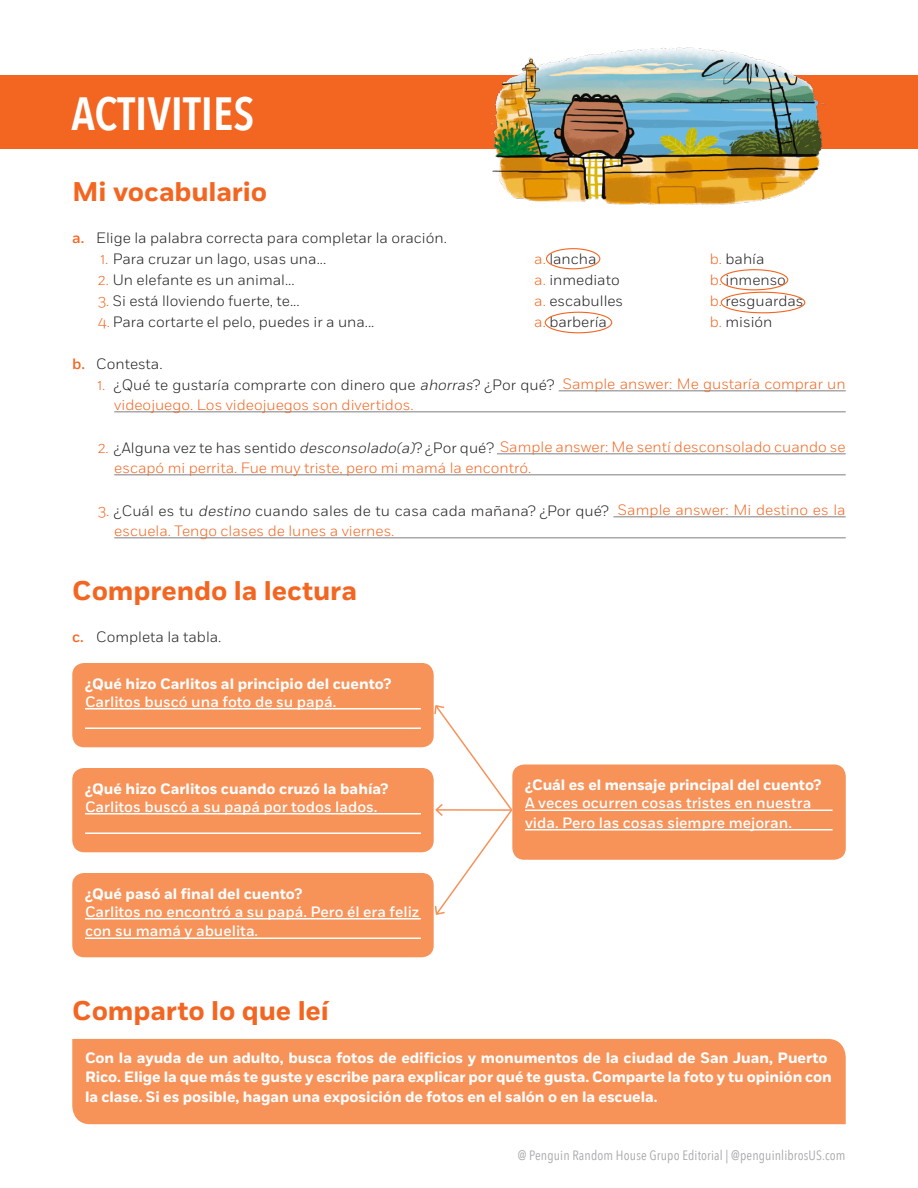
<style>
.page{position:relative;width:918px;height:1188px;background:#fff}
.page>*{position:absolute;margin:0;border:0;box-sizing:border-box;transform-origin:0 0}
.T2{font:600 46.5px "Avenir Next Condensed";color:#fff}
.t1{font:700 27px "Fort";letter-spacing:-.005em;color:#f36621}
.txt_inciso_núm{font:300 15px/19.5px "Fort";color:#f36621}
.txt_cuadro_Actividad{font:700 15px/19.5px "Fort";letter-spacing:-.005em;color:#fff}
.txt_inciso_núm-2{font:300 15px "Fort";color:#231f20}
.txt_cuadro_Actividad-2{font:500 15px/19.5px "Fort";color:#fff}
.txt_inciso{font:300 15px "Fort";color:#231f20}
.t2{font:13.5px "Avenir Next Condensed";letter-spacing:.01em;color:#a8a9ad}
.s1{font-weight:500;color:#f36621}
.s2{color:#f36621}
.s3{color:#231f20}
.s4{font-style:italic;color:#231f20}
</style>
<div class="page">
<hr style="left:559px;top:390px;width:287px;height:2px;background:#a8a9ad">
<hr style="left:114px;top:411px;width:732px;height:1px;background:#a8a9ad">
<hr style="left:497px;top:453px;width:349px;height:1px;background:#a8a9ad">
<hr style="left:114px;top:474px;width:732px;height:2px;background:#a8a9ad">
<hr style="left:613px;top:516px;width:233px;height:2px;background:#a8a9ad">
<hr style="left:114px;top:537px;width:732px;height:1px;background:#a8a9ad">
<div style="left:0;top:75px;width:918px;height:74px;background:#f36621"></div>
<div style="left:72px;top:1039px;width:774px;height:85px;background:#f79259"></div>
<div style="left:72px;top:663px;width:362px;height:84px;background:#f79259;border-radius:12px"></div>
<hr style="left:85px;top:708px;width:336px;height:2px;background:#fff">
<hr style="left:85px;top:728px;width:336px;height:1px;background:#fff">
<div style="left:512px;top:765px;width:334px;height:95px;background:#f79259;border-radius:12px"></div>
<hr style="left:525px;top:810px;width:308px;height:1px;background:#fff">
<hr style="left:525px;top:829px;width:308px;height:2px;background:#fff">
<div style="left:72px;top:768px;width:362px;height:84px;background:#f79259;border-radius:12px"></div>
<hr style="left:85px;top:813px;width:336px;height:2px;background:#fff">
<hr style="left:85px;top:833px;width:336px;height:1px;background:#fff">
<div style="left:72px;top:873px;width:362px;height:84px;background:#f79259;border-radius:12px"></div>
<hr style="left:85px;top:918px;width:336px;height:2px;background:#fff">
<hr style="left:85px;top:938px;width:336px;height:1px;background:#fff">
<svg style="left:433px;top:704px;width:81px;height:212px"></svg>
<div style="left:546px;top:248px;width:54px;height:21px;border:1px solid #f36621;border-radius:50%"></div>
<div style="left:720px;top:269px;width:68px;height:21px;border:1px solid #f36621;border-radius:50%"></div>
<div style="left:721px;top:292px;width:84px;height:21px;border:1px solid #f36621;border-radius:50%"></div>
<div style="left:545px;top:312px;width:67px;height:21px;border:1px solid #f36621;border-radius:50%"></div>
<img style="left:491px;top:47px;width:334px;height:158px">
<p class="T2" style="left:71px;top:73px;width:184px">ACTIVITIES</p>
<p class="t1" style="left:72px;top:175px;width:196px">Mi vocabulario</p>
<p class="txt_inciso" style="left:72px;top:229px;width:376px"><span class="s1">a.</span> Elige la palabra correcta para completar la oración.</p>
<p class="txt_inciso_núm-2" style="left:101px;top:250px;width:227px"><span class="s2">1.</span> Para cruzar un lago, usas una...</p>
<p class="txt_inciso_núm-2" style="left:534px;top:250px;width:64px"><span class="s2">a.</span> lancha</p>
<p class="txt_inciso_núm-2" style="left:710px;top:250px;width:56px"><span class="s2">b.</span> bahía</p>
<p class="txt_inciso_núm-2" style="left:98px;top:271px;width:198px"><span class="s2">2.</span> Un elefante es un animal...</p>
<p class="txt_inciso_núm-2" style="left:534px;top:271px;width:87px"><span class="s2">a.</span> inmediato</p>
<p class="txt_inciso_núm-2" style="left:710px;top:271px;width:78px"><span class="s2">b.</span> inmenso</p>
<p class="txt_inciso_núm-2" style="left:98px;top:292px;width:203px"><span class="s2">3.</span> Si está lloviendo fuerte, te...</p>
<p class="txt_inciso_núm-2" style="left:534px;top:292px;width:90px"><span class="s2">a.</span> escabulles</p>
<p class="txt_inciso_núm-2" style="left:710px;top:292px;width:95px"><span class="s2">b.</span> resguardas</p>
<p class="txt_inciso_núm-2" style="left:98px;top:313px;width:278px"><span class="s2">4.</span> Para cortarte el pelo, puedes ir a una...</p>
<p class="txt_inciso_núm-2" style="left:534px;top:313px;width:74px"><span class="s2">a.</span> barbería</p>
<p class="txt_inciso_núm-2" style="left:710px;top:313px;width:64px"><span class="s2">b.</span> misión</p>
<p class="txt_inciso" style="left:72px;top:355px;width:92px"><span class="s1">b.</span> Contesta.</p>
<p class="txt_inciso_núm" style="left:114px;top:375px;width:733px;text-indent:-16px">1. <span class="s3">¿Qué te gustaría comprarte con dinero que</span> <span class="s4">ahorras</span><span class="s3">? ¿Por qué?</span> Sample answer: Me gustaría comprar un videojuego. Los videojuegos son divertidos.</p>
<p class="txt_inciso_núm" style="left:114px;top:436px;width:733px;line-height:21px;text-indent:-16px">2. <span class="s3">¿Alguna vez te has sentido</span> <span class="s4">desconsolado(a)</span><span class="s3">? ¿Por qué?</span> Sample answer: Me sentí desconsolado cuando se escapó mi perrita. Fue muy triste, pero mi mamá la encontró.</p>
<p class="txt_inciso_núm" style="left:114px;top:501px;width:733px;text-indent:-16px">3. <span class="s3">¿Cuál es tu</span> <span class="s4">destino</span> <span class="s3">cuando sales de tu casa cada mañana? ¿Por qué?</span> Sample answer: Mi destino es la escuela. Tengo clases de lunes a viernes.</p>
<p class="t1" style="left:72px;top:574px;width:286px">Comprendo la lectura</p>
<p class="txt_inciso" style="left:72px;top:628px;width:151px"><span class="s1">c.</span> Completa la tabla.</p>
<p class="txt_cuadro_Actividad" style="left:85px;top:674px;width:308px">¿Qué hizo Carlitos al principio del cuento?</p>
<p class="txt_cuadro_Actividad-2" style="left:85px;top:692px;width:253px">Carlitos buscó una foto de su papá.</p>
<p class="txt_cuadro_Actividad" style="left:85px;top:779px;width:305px">¿Qué hizo Carlitos cuando cruzó la bahía?</p>
<p class="txt_cuadro_Actividad-2" style="left:85px;top:797px;width:294px">Carlitos buscó a su papá por todos lados.</p>
<p class="txt_cuadro_Actividad" style="left:85px;top:884px;width:219px">¿Qué pasó al final del cuento?</p>
<p class="txt_cuadro_Actividad-2" style="left:85px;top:902px;width:336px">Carlitos no encontró a su papá. Pero él era feliz con su mamá y abuelita.</p>
<p class="txt_cuadro_Actividad" style="left:525px;top:776px;width:298px">¿Cuál es el mensaje principal del cuento?</p>
<p class="txt_cuadro_Actividad-2" style="left:525px;top:793px;width:288px">A veces ocurren cosas tristes en nuestra</p>
<p class="txt_cuadro_Actividad-2" style="left:525px;top:813px;width:268px">vida. Pero las cosas siempre mejoran.</p>
<p class="t1" style="left:72px;top:994px;width:258px">Comparto lo que leí</p>
<p class="txt_cuadro_Actividad" style="left:85px;top:1048px;width:748px">Con la ayuda de un adulto, busca fotos de edificios y monumentos de la ciudad de San Juan, Puerto<br>Rico. Elige la que más te guste y escribe para explicar por qué te gusta. Comparte la foto y tu opinión con la clase. Si es posible, hagan una exposición de fotos en el salón o en la escuela.</p>
<p class="t2" style="left:518px;top:1143px;width:329px">@ Penguin Random House Grupo Editorial | @penguinlibrosUS.com</p>
</div>
